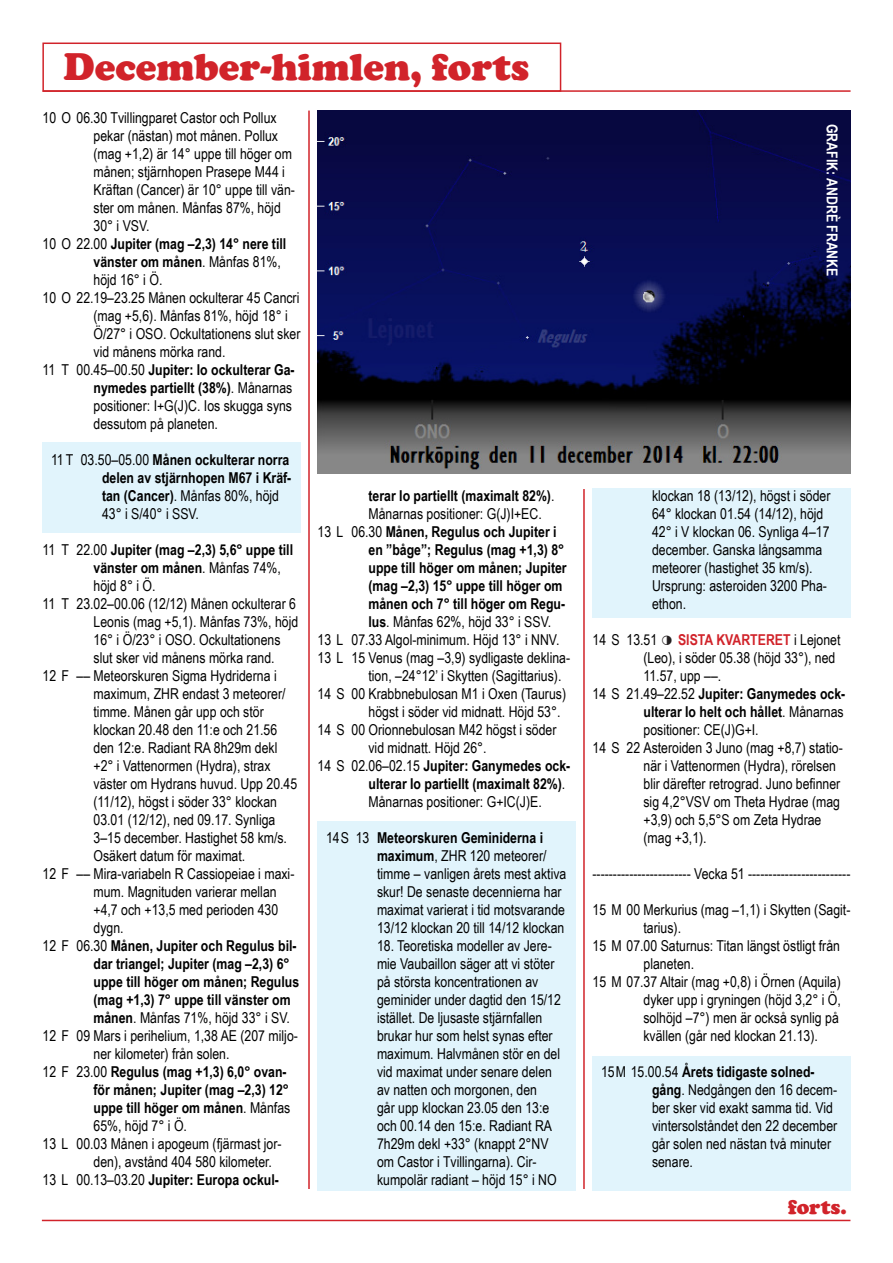
<style>
.page{position:relative;width:893px;height:1263px;background:#fff}
.page>*{position:absolute;margin:0;border:0;box-sizing:border-box;transform-origin:0 0}
.t1{font:900 39px "Cooper";color:#d1232a}
.t2{font:900 21px "Cooper";color:#d1232a}
.Kalender{font:15px/18px "Arial Narrow";color:#000}
.Kalender_med_indrag{font:15px/18px "Arial Narrow";color:#000}
.Kalender-2{font:700 15px/18px "Arial Narrow";color:#000}
.Kalender_med_indrag-2{font:700 15px/18px "Arial Narrow";color:#000}
.Byline{font:700 15px "Arial Narrow";color:#fff}
.s1{font-weight:400}
.s2{font-weight:700}
.s3{color:#231f20}
.s4{font-weight:700;color:#d1232a}
</style>
<div class="page">
<div style="left:43px;top:442px;width:258px;height:91px;background:#e1f4fc"></div>
<div style="left:592px;top:1056px;width:258px;height:135px;background:#e1f4fc"></div>
<div style="left:592px;top:488px;width:258px;height:130px;background:#e1f4fc"></div>
<div style="left:317px;top:821px;width:259px;height:370px;background:#e1f4fc"></div>
<div style="left:42px;top:43px;width:519px;height:49px;border:2px solid #d1232a"></div>
<hr style="left:43px;top:90px;width:808px;height:2px;background:#d1232a">
<hr style="left:42px;top:1220px;width:808px;height:1px;background:#d1232a">
<img style="left:317px;top:111px;width:533px;height:362px">
<hr style="left:308px;top:111px;width:2px;height:1078px;background:#d1232a">
<hr style="left:583px;top:489px;width:2px;height:700px;background:#d1232a">
<p class="t1" style="left:63px;top:44px;width:467px">December-himlen, forts</p>
<p class="Kalender" style="left:94px;top:108px;width:203px;text-indent:-51px">10 O 06.30 Tvillingparet Castor och Pollux pekar (nästan) mot månen. Pollux (mag +1,2) är 14° uppe till höger om månen; stjärnhopen Prasepe M44 i<br>Kräftan (Cancer) är 10° uppe till vän&shy;ster om månen. Månfas 87%, höjd<br>30° i VSV.</p>
<p class="Kalender-2" style="left:94px;top:234px;width:194px;text-indent:-51px"><span class="s1">10 O 22.00</span> Jupiter (mag –2,3) 14° nere till vänster om månen<span class="s1">. Månfas 81%, höjd 16° i Ö.</span></p>
<p class="Kalender" style="left:94px;top:288px;width:208px;text-indent:-51px">10 O 22.19–23.25 Månen ockulterar 45 Cancri (mag +5,6). Månfas 81%, höjd 18° i Ö/27° i OSO. Ockultationens slut sker vid månens mörka rand.</p>
<p class="Kalender" style="left:94px;top:360px;width:203px;text-indent:-51px">11 T 00.45–00.50 <span class="s2">Jupiter: Io ockulterar Ga&shy;nymedes partiellt (38%)</span>. Månarnas positioner: I+G(J)C. Ios skugga syns dessutom på planeten.</p>
<p class="Kalender_med_indrag-2" style="left:102px;top:450px;width:191px;text-indent:-51px"><span class="s1">11 T 03.50–05.00</span> Månen ockulterar norra delen av stjärnhopen M67 i Kräf&shy;tan (Cancer)<span class="s1">. Månfas 80%, höjd<br>43° i S/40° i SSV.</span></p>
<p class="Kalender-2" style="left:94px;top:540px;width:201px;text-indent:-51px"><span class="s1">11 T 22.00</span> Jupiter (mag –2,3) 5,6° uppe till vänster om månen<span class="s1">. Månfas 74%, höjd 8° i Ö.</span></p>
<p class="Kalender" style="left:94px;top:594px;width:206px;text-indent:-51px">11 T 23.02–00.06 (12/12) Månen ockulterar 6<br>Leonis (mag +5,1). Månfas 73%, höjd 16° i Ö/23° i OSO. Ockultationens slut sker vid månens mörka rand.</p>
<p class="Kalender" style="left:94px;top:666px;width:205px;text-indent:-51px">12 F –– Meteorskuren Sigma Hydriderna i maximum, ZHR endast 3 meteorer/ timme. Månen går upp och stör klockan 20.48 den 11:e och 21.56 den 12:e. Radiant RA 8h29m dekl +2° i Vattenormen (Hydra), strax väster om Hydrans huvud. Upp 20.45 (11/12), högst i söder 33° klockan<br>03.01 (12/12), ned 09.17. Synliga<br>3–15 december. Hastighet 58 km/s.<br>Osäkert datum för maximat.</p>
<p class="Kalender" style="left:94px;top:864px;width:202px;text-indent:-51px">12 F –– Mira-variabeln R Cassiopeiae i maxi&shy;mum. Magnituden varierar mellan +4,7 och +13,5 med perioden 430 dygn.</p>
<p class="Kalender-2" style="left:94px;top:936px;width:207px;text-indent:-51px"><span class="s1">12 F 06.30</span> Månen, Jupiter och Regulus bil&shy;dar triangel; Jupiter (mag –2,3) 6° uppe till höger om månen; Regulus (mag +1,3) 7° uppe till vänster om månen<span class="s1">. Månfas 71%, höjd 33° i SV.</span></p>
<p class="Kalender" style="left:94px;top:1026px;width:206px;text-indent:-51px">12 F 09 Mars i perihelium, 1,38 AE (207 miljo&shy;ner kilometer) från solen.</p>
<p class="Kalender-2" style="left:94px;top:1062px;width:198px;text-indent:-51px"><span class="s1">12 F 23.00</span> Regulus (mag +1,3) 6,0° ovan&shy;för månen; Jupiter (mag –2,3) 12° uppe till höger om månen<span class="s1">. Månfas<br>65%, höjd 7° i Ö.</span></p>
<p class="Kalender" style="left:94px;top:1134px;width:190px;text-indent:-51px">13 L 00.03 Månen i apogeum (fjärmast jor&shy;den), avstånd 404 580 kilometer.</p>
<p class="Kalender-2" style="left:43px;top:1170px;width:238px"><span class="s1">13 L 00.13–03.20</span> Jupiter: Europa ockul-</p>
<p class="Kalender-2" style="left:368px;top:486px;width:187px">terar Io partiellt (maximalt 82%)<span class="s1">.<br>Månarnas positioner: G(J)I+EC.</span></p>
<p class="Kalender-2" style="left:368px;top:522px;width:200px;text-indent:-51px"><span class="s1">13 L 06.30</span> Månen, Regulus och Jupiter i en ”båge”; Regulus (mag +1,3) 8° uppe till höger om månen; Jupiter (mag –2,3) 15° uppe till höger om månen och 7° till höger om Regu&shy;lus<span class="s1">. Månfas 62%, höjd 33° i SSV.</span></p>
<p class="Kalender" style="left:317px;top:630px;width:243px">13 L 07.33 Algol-minimum. Höjd 13° i NNV.</p>
<p class="Kalender" style="left:368px;top:648px;width:203px;text-indent:-51px">13 L 15 Venus (mag –3,9) sydligaste deklina&shy;tion, –24°12’ i Skytten (Sagittarius).</p>
<p class="Kalender" style="left:368px;top:684px;width:199px;text-indent:-51px">14 S 00 Krabbnebulosan M1 i Oxen (Taurus) högst i söder vid midnatt. Höjd 53°.</p>
<p class="Kalender" style="left:368px;top:720px;width:190px;text-indent:-51px">14 S 00 Orionnebulosan M42 högst i söder vid midnatt. Höjd 26°.</p>
<p class="Kalender-2" style="left:368px;top:756px;width:203px;text-indent:-51px"><span class="s1">14 S 02.06–02.15</span> Jupiter: Ganymedes ock&shy;ulterar Io partiellt (maximalt 82%)<span class="s1">.<br>Månarnas positioner: G+IC(J)E.</span></p>
<p class="Kalender_med_indrag" style="left:377px;top:828px;width:191px;text-indent:-51px">14S 13 <span class="s2">Meteorskuren Geminiderna i maximum</span>, ZHR 120 meteorer/ timme – vanligen årets mest aktiva skur! De senaste decennierna har maximat varierat i tid motsvarande 13/12 klockan 20 till 14/12 klockan</p>
<p class="Kalender_med_indrag" style="left:377px;top:936px;width:185px">18. Teoretiska modeller av Jere&shy;mie Vaubaillon säger att vi stöter på största koncentrationen av geminider under dagtid den 15/12 istället. De ljusaste stjärnfallen brukar hur som helst synas efter maximum. Halvmånen stör en del vid maximat under senare delen av natten och morgonen, den<br>går upp klockan 23.05 den 13:e och 00.14 den 15:e. Radiant RA<br>7h29m dekl +33° (knappt 2°NV om Castor i Tvillingarna). Cir&shy;kumpolär radiant – höjd 15° i NO</p>
<p class="Byline" style="left:843px;top:124px;width:154px;rotate:90deg">GRAFIK: ANDRÈ FRANKE</p>
<p class="Kalender_med_indrag" style="left:652px;top:486px;width:180px">klockan 18 (13/12), högst i söder<br>64° klockan 01.54 (14/12), höjd<br>42° i V klockan 06. Synliga 4–17 december. Ganska långsamma meteorer (hastighet 35 km/s).<br>Ursprung: asteroiden 3200 Pha&shy;ethon.</p>
<p class="Kalender" style="left:643px;top:630px;width:199px;text-indent:-51px">14 S 13.51 <span class="s3">◑</span> <span class="s4">SISTA KVARTERET</span> i Lejonet (Leo), i söder 05.38 (höjd 33°), ned<br>11.57, upp ––.</p>
<p class="Kalender" style="left:643px;top:684px;width:203px;text-align:justify;text-indent:-51px">14 S 21.49–22.52 <span class="s2">Jupiter: Ganymedes ock&shy;ulterar Io helt och hållet</span>. Månarnas positioner: CE(J)G+I.</p>
<p class="Kalender" style="left:643px;top:738px;width:201px;text-indent:-51px">14 S 22 Asteroiden 3 Juno (mag +8,7) statio&shy;när i Vattenormen (Hydra), rörelsen blir därefter retrograd. Juno befinner sig 4,2°VSV om Theta Hydrae (mag +3,9) och 5,5°S om Zeta Hydrae (mag +3,1).</p>
<p class="Kalender" style="left:592px;top:864px;width:259px">------------------------ Vecka 51 -------------------------</p>
<p class="Kalender" style="left:643px;top:900px;width:208px;text-indent:-51px">15 M 00 Merkurius (mag –1,1) i Skytten (Sagit&shy;tarius).</p>
<p class="Kalender" style="left:643px;top:936px;width:198px;text-indent:-51px">15 M 07.00 Saturnus: Titan längst östligt från planeten.</p>
<p class="Kalender" style="left:643px;top:972px;width:199px;text-indent:-51px">15 M 07.37 Altair (mag +0,8) i Örnen (Aquila) dyker upp i gryningen (höjd 3,2° i Ö, solhöjd –7°) men är också synlig på kvällen (går ned klockan 21.13).</p>
<p class="Kalender_med_indrag" style="left:652px;top:1062px;width:187px;text-indent:-51px">15M 15.00.54 <span class="s2">Årets tidigaste solned&shy;gång</span>. Nedgången den 16 decem&shy;ber sker vid exakt samma tid. Vid vintersolståndet den 22 december går solen ned nästan två minuter senare.</p>
<p class="t2" style="left:788px;top:1195px;width:60px">forts.</p>
</div>
